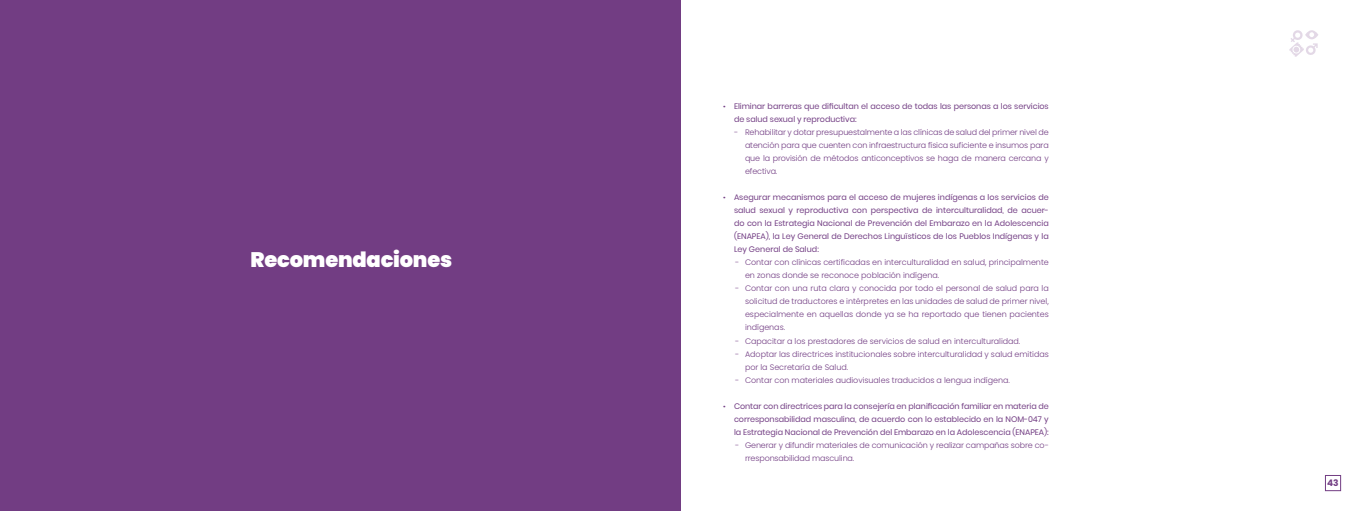
<style>
.page{position:relative;width:1361px;height:511px;background:#fff}
.page>*{position:absolute;margin:0;border:0;box-sizing:border-box;transform-origin:0 0}
.t1{font:900 21px "Poppins";letter-spacing:-.01em;color:#fff}
.t2{font:700 9px "Poppins";color:#723d83}
.t3{font:300 8px/13px "Poppins";letter-spacing:-.005em;color:#723d83}
.t4{font:8px/13px "Poppins";letter-spacing:-.005em;color:#723d83;text-align:justify}
.s1{font-weight:800}
</style>
<div class="page">
<svg style="left:1289px;top:30px;width:29px;height:27px"></svg>
<div style="left:1325px;top:475px;width:16px;height:15px;border:1px solid #723d83"></div>
<div style="left:0;top:0;width:680px;height:510px;background:#723d83"></div>
<h1 class="t1" style="left:251px;top:247px;width:203px">Recomendaciones</h1>
<p class="t4" style="left:734px;top:100px;width:316px;text-indent:-11px"><span class="s1">·</span> Eliminar barreras que dificultan el acceso de todas las personas a los servicios de salud sexual y reproductiva:</p>
<p class="t3" style="left:745px;top:126px;width:305px;text-align:justify;text-indent:-11px">- Rehabilitar y dotar presupuestalmente a las clínicas de salud del primer nivel de atención para que cuenten con infraestructura física suficiente e insumos para que la provisión de métodos anticonceptivos se haga de manera cercana y efectiva.</p>
<p class="t4" style="left:734px;top:191px;width:316px;text-indent:-11px"><span class="s1">·</span> Asegurar mecanismos para el acceso de mujeres indígenas a los servicios de salud sexual y reproductiva con perspectiva de interculturalidad, de acuer&shy;do con la Estrategia Nacional de Prevención del Embarazo en la Adolescencia (ENAPEA), la Ley General de Derechos Linguïsticos de los Pueblos Indígenas y la Ley General de Salud:</p>
<p class="t3" style="left:745px;top:256px;width:305px;text-indent:-10px">- Contar con clínicas certificadas en interculturalidad en salud, principalmente en zonas donde se reconoce población indígena.</p>
<p class="t3" style="left:745px;top:282px;width:305px;text-align:justify;text-indent:-10px">- Contar con una ruta clara y conocida por todo el personal de salud para la solicitud de traductores e intérpretes en las unidades de salud de primer nivel, especialmente en aquellas donde ya se ha reportado que tienen pacientes indígenas.</p>
<p class="t3" style="left:735px;top:334px;width:287px">- Capacitar a los prestadores de servicios de salud en interculturalidad.</p>
<p class="t3" style="left:745px;top:347px;width:305px;text-indent:-10px">- Adoptar las directrices institucionales sobre interculturalidad y salud emitidas por la Secretaría de Salud.</p>
<p class="t3" style="left:735px;top:373px;width:276px">- Contar con materiales audiovisuales traducidos a lengua indígena.</p>
<p class="t4" style="left:734px;top:399px;width:316px;text-indent:-11px"><span class="s1">·</span> Contar con directrices para la consejería en planificación familiar en materia de corresponsabilidad masculina, de acuerdo con lo establecido en la NOM-047 y la Estrategia Nacional de Prevención del Embarazo en la Adolescencia (ENAPEA):</p>
<p class="t3" style="left:745px;top:438px;width:305px;text-indent:-10px">- Generar y difundir materiales de comunicación y realizar campañas sobre co&shy;rresponsabilidad masculina.</p>
<p class="t2" style="left:1327px;top:477px;width:13px">43</p>
</div>
